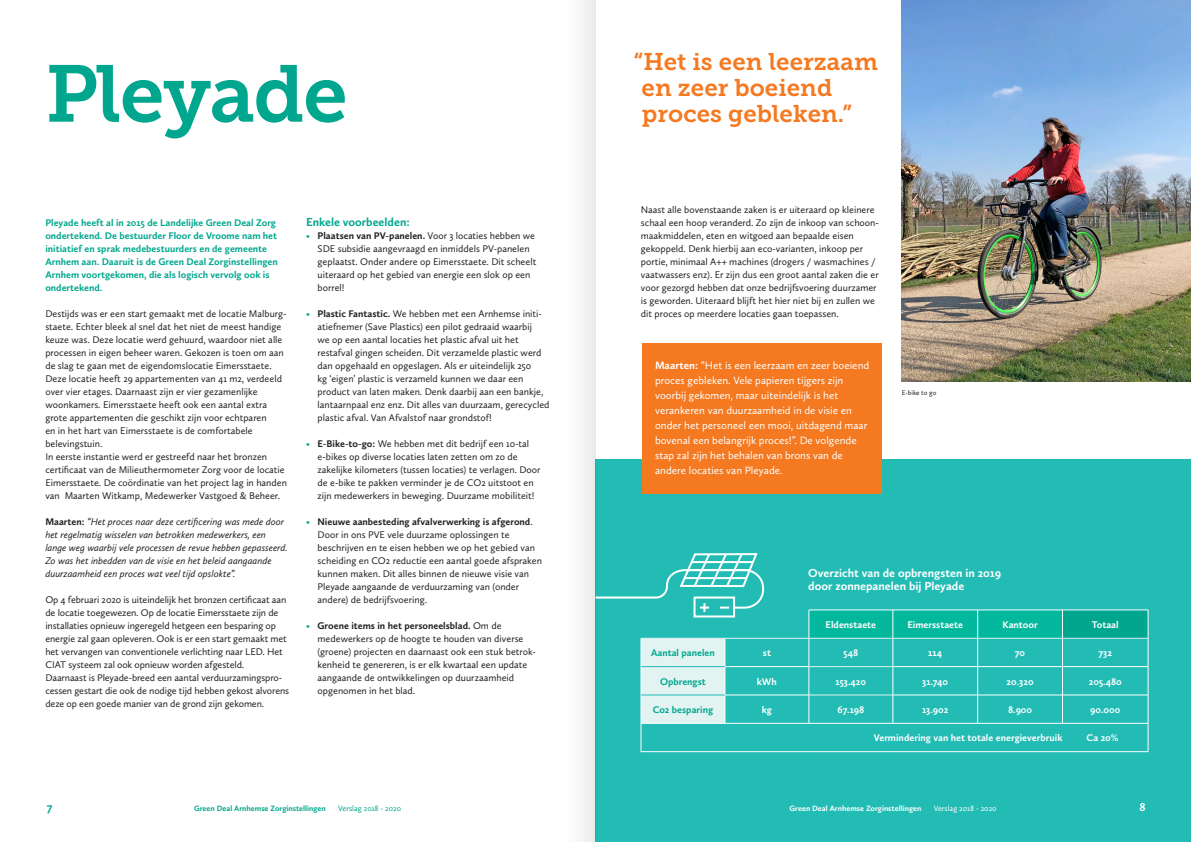
<style>
.page{position:relative;width:1191px;height:842px;background:#fff}
.page>*{position:absolute;margin:0;border:0;box-sizing:border-box;transform-origin:0 0}
.Kop_Groot{font:80px "Museo Slab 700";letter-spacing:-.02em;color:#00a78e}
.t1{font:24px/26px "Museo Slab 700";letter-spacing:.005em;color:#f47921}
.Title_alinea{font:700 12px/13px "Calluna Sans";color:#fff}
.Title_alinea-2{font:700 12px "Calluna Sans";color:#00a78e}
.Citaat{font:11px/15px "Calluna Sans";color:#fff}
.text{font:10px/13px "Calluna Sans";color:#231f20}
.list{font:10px/13px "Calluna Sans";color:#231f20}
.Intro{font:700 10px/13px "Calluna Sans";color:#00a78e}
.text-2{font:italic 10px/13px "Calluna Sans";color:#231f20}
.t2{font:700 10px "Calluna Sans";color:#fff}
.t3{font:700 8px "Calluna Sans";color:#00a78e}
.t4{font:700 8px "Calluna Sans";color:#fff}
.t5{font:8px "Calluna Sans";color:#00a78e}
.t6{font:8px "Calluna Sans";color:#fff}
.t7{font:7px "Calluna Sans";color:#231f20}
.s1{font-weight:700;font-style:normal}
.s2{color:#00a78e}
.s3{font-weight:700}
</style>
<div class="page">
<div style="left:595px;top:460px;width:596px;height:382px;background:#22bcb5"></div>
<div style="left:642px;top:343px;width:240px;height:150px;background:#f47921"></div>
<img style="left:901px;top:0;width:290px;height:382px">
<div style="left:1062px;top:610px;width:86px;height:28px;background:#00a78e"></div>
<hr style="left:725px;top:638px;width:84px;height:1px;background:#e2f3f2">
<hr style="left:725px;top:666px;width:84px;height:1px;background:#fff">
<hr style="left:1062px;top:666px;width:86px;height:1px;background:#fff">
<hr style="left:725px;top:695px;width:84px;height:1px;background:#fff">
<hr style="left:1062px;top:695px;width:86px;height:1px;background:#fff">
<svg style="left:641px;top:638px;width:85px;height:113px"></svg>
<hr style="left:725px;top:723px;width:84px;height:1px;background:#fff">
<hr style="left:809px;top:723px;width:84px;height:1px;background:#fff">
<hr style="left:893px;top:723px;width:84px;height:1px;background:#fff">
<hr style="left:977px;top:723px;width:85px;height:1px;background:#fff">
<hr style="left:1062px;top:723px;width:86px;height:1px;background:#fff">
<hr style="left:641px;top:751px;width:84px;height:1px;background:#fff">
<hr style="left:725px;top:751px;width:84px;height:1px;background:#fff">
<hr style="left:809px;top:751px;width:84px;height:1px;background:#fff">
<hr style="left:893px;top:751px;width:84px;height:1px;background:#fff">
<hr style="left:977px;top:751px;width:85px;height:1px;background:#fff">
<hr style="left:1062px;top:751px;width:86px;height:1px;background:#fff">
<hr style="left:1062px;top:610px;width:86px;height:1px;background:#fff">
<svg style="left:1147px;top:610px;width:1px;height:141px"></svg>
<hr style="left:1062px;top:638px;width:86px;height:1px;background:#e2f3f2">
<hr style="left:641px;top:666px;width:84px;height:1px;background:#22bcb5">
<hr style="left:641px;top:695px;width:84px;height:1px;background:#22bcb5">
<svg style="left:808px;top:610px;width:255px;height:113px"></svg>
<hr style="left:809px;top:638px;width:84px;height:1px;background:#e2f3f2">
<svg style="left:595px;top:551px;width:170px;height:67px"></svg>
<div style="left:564px;top:0;width:31px;height:842px;background:#f7f7f7"></div>
<h1 class="Kop_Groot" style="left:45px;top:49px;width:304px">Pleyade</h1>
<p class="Intro" style="left:45px;top:216px;width:234px">Pleyade heeft al in 2015 de Landelijke Green Deal Zorg ondertekend. De bestuurder Floor de Vroome nam het initiatief en sprak medebestuurders en de gemeente Arnhem aan. Daaruit is de Green Deal Zorginstellingen Arnhem voortgekomen, die als logisch vervolg ook is ondertekend.</p>
<p class="text" style="left:45px;top:307px;width:243px">Destijds was er een start gemaakt met de locatie Malburg&shy;staete. Echter bleek al snel dat het niet de meest handige keuze was. Deze locatie werd gehuurd, waardoor niet alle processen in eigen beheer waren. Gekozen is toen om aan de slag te gaan met de eigendomslocatie Eimersstaete.<br>Deze locatie heeft 29 appartementen van 41 m2, verdeeld over vier etages. Daarnaast zijn er vier gezamenlijke woonkamers. Eimersstaete heeft ook een aantal extra grote appartementen die geschikt zijn voor echtparen<br>en in het hart van Eimersstaete is de comfortabele belevingstuin.</p>
<p class="text" style="left:45px;top:450px;width:243px">In eerste instantie werd er gestreefd naar het bronzen certificaat van de Milieuthermometer Zorg voor de locatie Eimersstaete. De coördinatie van het project lag in handen van Maarten Witkamp, Medewerker Vastgoed &amp; Beheer.</p>
<p class="text-2" style="left:45px;top:515px;width:244px"><span class="s1">Maarten:</span> “Het proces naar deze certificering was mede door het regelmatig wisselen van betrokken medewerkers, een lange weg waarbij vele processen de revue hebben gepasseerd.<br>Zo was het inbedden van de visie en het beleid aangaande duurzaamheid een proces wat veel tijd opslokte”.</p>
<p class="text" style="left:45px;top:593px;width:243px">Op 4 februari 2020 is uiteindelijk het bronzen certificaat aan de locatie toegewezen. Op de locatie Eimersstaete zijn de installaties opnieuw ingeregeld hetgeen een besparing op energie zal gaan opleveren. Ook is er een start gemaakt met het vervangen van conventionele verlichting naar LED. Het CIAT systeem zal ook opnieuw worden afgesteld.</p>
<p class="text" style="left:45px;top:671px;width:245px">Daarnaast is Pleyade-breed een aantal verduurzamingspro&shy;cessen gestart die ook de nodige tijd hebben gekost alvorens deze op een goede manier van de grond zijn gekomen.</p>
<h2 class="Title_alinea-2" style="left:306px;top:214px;width:105px">Enkele voorbeelden:</h2>
<p class="list" style="left:317px;top:229px;width:220px;text-indent:-11px"><span class="s2">•</span> <span class="s3">Plaatsen van PV-panelen.</span> Voor 3 locaties hebben we SDE subsidie aangevraagd en inmiddels PV-panelen geplaatst. Onder andere op Eimersstaete. Dit scheelt uiteraard op het gebied van energie een slok op een borrel!</p>
<p class="list" style="left:317px;top:307px;width:233px;text-indent:-11px"><span class="s2">•</span> <span class="s3">Plastic Fantastic.</span> We hebben met een Arnhemse initi&shy;atiefnemer (Save Plastics) een pilot gedraaid waarbij<br>we op een aantal locaties het plastic afval uit het restafval gingen scheiden. Dit verzamelde plastic werd dan opgehaald en opgeslagen. Als er uiteindelijk 250<br>kg ‘eigen’ plastic is verzameld kunnen we daar een product van laten maken. Denk daarbij aan een bankje, lantaarnpaal enz enz. Dit alles van duurzaam, gerecycled plastic afval. Van Afvalstof naar grondstof!</p>
<p class="list" style="left:317px;top:437px;width:224px;text-indent:-11px"><span class="s2">•</span> <span class="s3">E-Bike-to-go:</span> We hebben met dit bedrijf een 10-tal e-bikes op diverse locaties laten zetten om zo de zakelijke kilometers (tussen locaties) te verlagen. Door de e-bike te pakken verminder je de CO2 uitstoot en zijn medewerkers in beweging. Duurzame mobiliteit!</p>
<p class="list" style="left:317px;top:515px;width:226px;text-indent:-11px"><span class="s2">•</span> <span class="s3">Nieuwe aanbesteding afvalverwerking is afgerond</span>.<br>Door in ons PVE vele duurzame oplossingen te beschrijven en te eisen hebben we op het gebied van scheiding en CO2 reductie een aantal goede afspraken kunnen maken. Dit alles binnen de nieuwe visie van Pleyade aangaande de verduurzaming van (onder andere) de bedrijfsvoering.</p>
<p class="list" style="left:317px;top:619px;width:220px;text-indent:-11px"><span class="s2">•</span> <span class="s3">Groene items in het personeelsblad.</span> Om de medewerkers op de hoogte te houden van diverse (groene) projecten en daarnaast ook een stuk betrok&shy;kenheid te genereren, is er elk kwartaal een update aangaande de ontwikkelingen op duurzaamheid opgenomen in het blad.</p>
<p class="t1" style="left:641px;top:49px;width:238px;text-indent:-8px">“Het is een leerzaam en zeer boeiend proces gebleken.”</p>
<p class="text" style="left:641px;top:203px;width:240px">Naast alle bovenstaande zaken is er uiteraard op kleinere schaal een hoop veranderd. Zo zijn de inkoop van schoon&shy;maakmiddelen, eten en witgoed aan bepaalde eisen gekoppeld. Denk hierbij aan eco-varianten, inkoop per portie, minimaal A++ machines (drogers / wasmachines / vaatwassers enz). Er zijn dus een groot aantal zaken die er voor gezorgd hebben dat onze bedrijfsvoering duurzamer is geworden. Uiteraard blijft het hier niet bij en zullen we dit proces op meerdere locaties gaan toepassen.</p>
<p class="Citaat" style="left:655px;top:357px;width:216px"><span class="s3">Maarten:</span> “Het is een leerzaam en zeer boeiend proces gebleken. Vele papieren tijgers zijn voorbij gekomen, maar uiteindelijk is het verankeren van duurzaamheid in de visie en onder het personeel een mooi, uitdagend maar bovenal een belangrijk proces!”. De volgende stap zal zijn het behalen van brons van de andere locaties van Pleyade.</p>
<p class="t7" style="left:901px;top:388px;width:36px">E-bike to go</p>
<h2 class="Title_alinea" style="left:808px;top:566px;width:195px">Overzicht van de opbrengsten in 2019 door zonnepanelen bij Pleyade</h2>
<p class="t2" style="left:825px;top:618px;width:52px">Eldenstaete</p>
<p class="t2" style="left:907px;top:618px;width:57px">Eimersstaete</p>
<p class="t2" style="left:1002px;top:618px;width:37px">Kantoor</p>
<p class="t2" style="left:1091px;top:618px;width:28px">Totaal</p>
<p class="Intro" style="left:651px;top:646px;width:65px">Aantal panelen</p>
<p class="t2" style="left:763px;top:647px;width:10px">st</p>
<p class="t2" style="left:843px;top:647px;width:16px">548</p>
<p class="t2" style="left:928px;top:647px;width:15px">114</p>
<p class="t2" style="left:1015px;top:647px;width:12px">70</p>
<p class="t2" style="left:1098px;top:647px;width:15px">732</p>
<p class="Intro" style="left:660px;top:674px;width:47px">Opbrengst</p>
<p class="t2" style="left:757px;top:675px;width:22px">kWh</p>
<p class="t2" style="left:835px;top:675px;width:32px">153.420</p>
<p class="t2" style="left:922px;top:675px;width:27px">31.740</p>
<p class="t2" style="left:1006px;top:675px;width:29px">20.320</p>
<p class="t2" style="left:1088px;top:675px;width:35px">205.480</p>
<p class="Intro" style="left:652px;top:703px;width:62px">Co2 besparing</p>
<p class="t2" style="left:762px;top:703px;width:12px">kg</p>
<p class="t2" style="left:837px;top:703px;width:28px">67.198</p>
<p class="t2" style="left:922px;top:703px;width:28px">13.902</p>
<p class="t2" style="left:1008px;top:703px;width:26px">8.900</p>
<p class="t2" style="left:1090px;top:703px;width:32px">90.000</p>
<p class="t2" style="left:873px;top:732px;width:190px">Vermindering van het totale energieverbruik</p>
<p class="t2" style="left:1086px;top:732px;width:33px">Ca 20%</p>
<p class="Title_alinea-2" style="left:47px;top:799px;width:7px">7</p>
<p class="t3" style="left:194px;top:803px;width:133px">Green Deal Arnhemse Zorginstellingen</p>
<p class="t5" style="left:338px;top:803px;width:64px">Verslag 2018 - 2020</p>
<p class="t4" style="left:789px;top:803px;width:133px">Green Deal Arnhemse Zorginstellingen</p>
<p class="t6" style="left:933px;top:803px;width:64px">Verslag 2018 - 2020</p>
<p class="Title_alinea" style="left:1139px;top:800px;width:8px">8</p>
</div>
